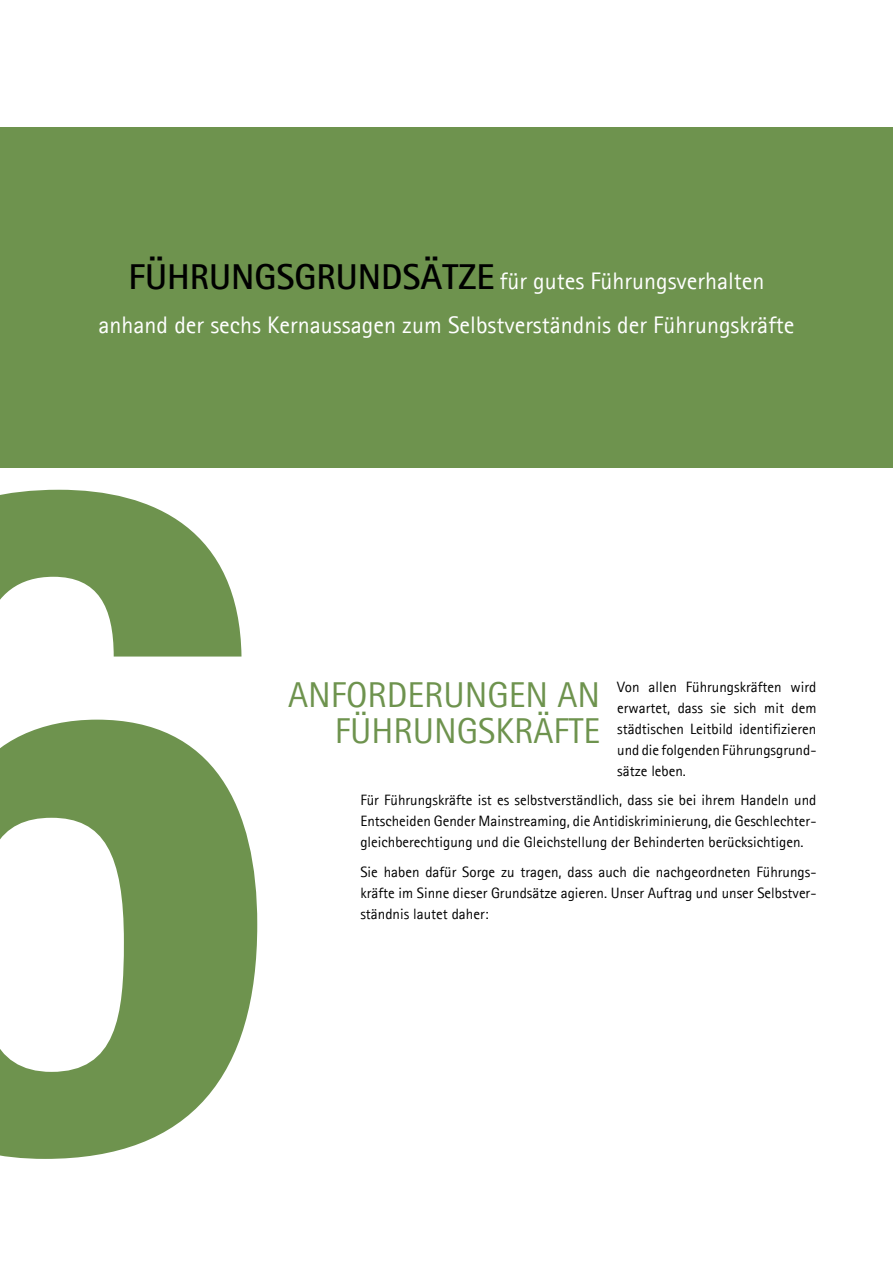
<style>
.page{position:relative;width:893px;height:1263px;background:#fff}
.page>*{position:absolute;margin:0;border:0;box-sizing:border-box;transform-origin:0 0}
.t1{font:36px/36px "Rotis Sans Serif";color:#6e934e;text-align:right}
.t2{font:24px/43.5px "Rotis Sans Serif";color:#fff;text-align:center}
.t3{font:15px/21px "Rotis Sans Serif";color:#000;text-align:justify}
.s1{font-weight:700;font-size:36px;color:#000}
</style>
<div class="page">
<svg style="left:0;top:490px;width:257px;height:669px;fill:#6e934e"></svg>
<div style="left:0;top:128px;width:893px;height:340px;background:#6e934e"></div>
<h2 class="t2" style="left:98px;top:261px;width:698px"><span class="s1">FÜHRUNGSGRUNDSÄTZE</span> für gutes Führungsverhalten anhand der sechs Kernaussagen zum Selbstverständnis der Führungskräfte</h2>
<h1 class="t1" style="left:288px;top:680px;width:314px">ANFORDERUNGEN AN<br>FÜHRUNGSKRÄFTE</h1>
<p class="t3" style="left:617px;top:677px;width:201px">Von allen Führungskräften wird erwartet, dass sie sich mit dem städtischen Leitbild identifizieren und die folgenden Führungsgrund&shy;sätze leben.</p>
<p class="t3" style="left:360px;top:791px;width:458px">Für Führungskräfte ist es selbstverständlich, dass sie bei ihrem Handeln und Entscheiden Gender Mainstreaming, die Antidiskriminierung, die Geschlechter&shy;gleichberechtigung und die Gleichstellung der Behinderten berücksichtigen.</p>
<p class="t3" style="left:360px;top:862px;width:458px">Sie haben dafür Sorge zu tragen, dass auch die nachgeordneten Führungs&shy;kräfte im Sinne dieser Grundsätze agieren. Unser Auftrag und unser Selbstver&shy;ständnis lautet daher:</p>
</div>
